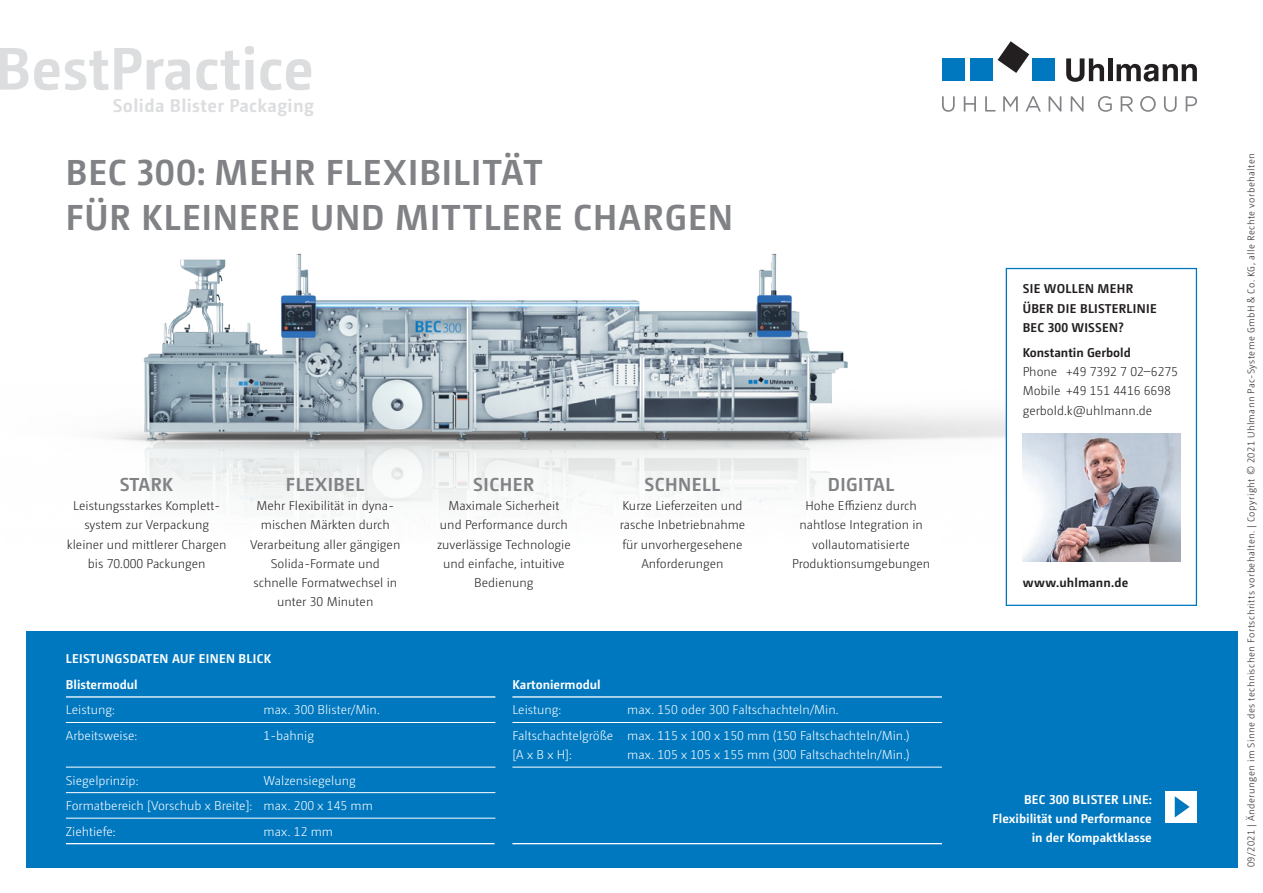
<style>
.page{position:relative;width:1263px;height:893px;background:#fff}
.page>*{position:absolute;margin:0;border:0;box-sizing:border-box;transform-origin:0 0}
.t1{font:700 60px "Camingo Dos Pro";color:#dcdddf}
.t2{font:700 36px/44.7px "Camingo Dos Pro";letter-spacing:.03em;color:#808285}
.t3{font:700 18.75px "Camingo Dos Pro";letter-spacing:.025em;color:#808285}
.t4{font:700 18.45px "Camingo Dos Pro";letter-spacing:.02em;color:#dcdddf}
.t5{font:300 12.75px/19.2px "Camingo Dos Pro";color:#231f20;text-align:center}
.t6{font:300 12.75px/25.5px "Camingo Dos Pro";color:#fff}
.t7{font:700 12.75px/19.2px "Camingo Dos Pro";color:#fff;text-align:right}
.t8{font:700 12.75px/19.2px "Camingo Dos Pro";letter-spacing:.025em;color:#231f20}
.t9{font:700 12.75px/25.5px "Camingo Dos Pro";letter-spacing:.025em;color:#fff}
.t10{font:700 12.75px "Camingo Dos Pro";color:#231f20}
.t11{font:300 9.75px "Camingo Dos Pro";letter-spacing:.05em;color:#231f20}
</style>
<div class="page">
<div style="left:26px;top:631px;width:1211px;height:236px;background:#0078c0"></div>
<img style="left:108px;top:253px;width:921px;height:290px">
<div style="left:1006px;top:268px;width:191px;height:338px;background:#fff;border:1px solid #0078c0"></div>
<hr style="left:66px;top:696px;width:429px;height:2px;background:#fff">
<hr style="left:512px;top:696px;width:430px;height:2px;background:#fff">
<hr style="left:512px;top:722px;width:430px;height:1px;background:#fff">
<hr style="left:512px;top:767px;width:430px;height:1px;background:#fff">
<hr style="left:66px;top:722px;width:429px;height:1px;background:#fff">
<hr style="left:66px;top:767px;width:429px;height:1px;background:#fff">
<hr style="left:66px;top:792px;width:429px;height:1px;background:#fff">
<hr style="left:66px;top:818px;width:429px;height:1px;background:#fff">
<hr style="left:66px;top:843px;width:429px;height:1px;background:#fff">
<hr style="left:512px;top:843px;width:430px;height:1px;background:#fff">
<img style="left:1023px;top:434px;width:157px;height:127px">
<svg style="left:998px;top:41px;width:31px;height:32px"></svg>
<div style="left:942px;top:58px;width:23px;height:23px;background:#0078c0"></div>
<div style="left:970px;top:58px;width:23px;height:23px;background:#0078c0"></div>
<div style="left:1032px;top:58px;width:23px;height:23px;background:#0078c0"></div>
<svg style="left:1066px;top:58px;width:38px;height:24px"></svg>
<hr style="left:1108px;top:58px;width:4px;height:23px;background:#231f20">
<svg style="left:1116px;top:64px;width:81px;height:18px"></svg>
<svg style="left:942px;top:96px;width:255px;height:16px"></svg>
<div style="left:1165px;top:791px;width:32px;height:32px;background:#fff"></div>
<svg style="left:1175px;top:796px;width:14px;height:21px"></svg>
<h1 class="t1" style="left:-5px;top:32px;width:320px">BestPractice</h1>
<h3 class="t4" style="left:113px;top:94px;width:203px">Solida Blister Packaging</h3>
<h2 class="t2" style="left:66px;top:150px;width:668px">BEC 300: MEHR FLEXIBILITÄT<br>FÜR KLEINERE UND MITTLERE CHARGEN</h2>
<h3 class="t3" style="left:120px;top:473px;width:55px">STARK</h3>
<p class="t5" style="left:67px;top:496px;width:161px">Leistungsstarkes Komplett&shy;system zur Verpackung kleiner und mittlerer Chargen bis 70.000 Packungen</p>
<h3 class="t3" style="left:286px;top:473px;width:80px">FLEXIBEL</h3>
<p class="t5" style="left:250px;top:496px;width:152px">Mehr Flexibilität in dyna&shy;mischen Märkten durch<br>Verarbeitung aller gängigen<br>Solida- Formate und schnelle Formatwechsel in unter 30 Minuten</p>
<h3 class="t3" style="left:473px;top:473px;width:62px">SICHER</h3>
<p class="t5" style="left:437px;top:496px;width:135px">Maximale Sicherheit und Performance durch zuverlässige Technologie und einfache, intuitive<br>Bedienung</p>
<h3 class="t3" style="left:644px;top:473px;width:77px">SCHNELL</h3>
<p class="t5" style="left:620px;top:496px;width:127px">Kurze Lieferzeiten und rasche Inbetriebnahme für unvorhergesehene<br>Anforderungen</p>
<h3 class="t3" style="left:828px;top:473px;width:68px">DIGITAL</h3>
<p class="t5" style="left:792px;top:496px;width:140px">Hohe Effizienz durch nahtlose Integration in vollautomatisierte<br>Produktionsumgebungen</p>
<p class="t9" style="left:66px;top:646px;width:207px">LEISTUNGSDATEN AUF EINEN BLICK<br>Blistermodul</p>
<p class="t6" style="left:66px;top:697px;width:50px">Leistung:</p>
<p class="t6" style="left:264px;top:697px;width:118px">max. 300 Blister/Min.</p>
<p class="t6" style="left:66px;top:723px;width:72px">Arbeitsweise:</p>
<p class="t6" style="left:264px;top:723px;width:52px">1-bahnig</p>
<p class="t6" style="left:66px;top:767px;width:74px">Siegelprinzip:</p>
<p class="t6" style="left:66px;top:767px;width:308px;text-indent:198px">Walzensiegelung<br>Formatbereich [Vorschub x Breite]: max. 200 x 145 mm<br>Ziehtiefe:</p>
<p class="t6" style="left:264px;top:818px;width:71px">max. 12 mm</p>
<p class="t7" style="left:512px;top:675px;width:90px">Kartoniermodul</p>
<p class="t6" style="left:512px;top:697px;width:50px">Leistung:</p>
<p class="t6" style="left:512px;top:697px;width:399px;text-indent:115px">max. 150 oder 300 Faltschachteln/Min.<br>Faltschachtelgröße max. 115 x 100 x 150 mm (150 Faltschachteln/Min.)</p>
<p class="t6" style="left:512px;top:742px;width:61px">[A x B x H]:</p>
<p class="t6" style="left:627px;top:742px;width:284px">max. 105 x 105 x 155 mm (300 Faltschachteln/Min.)</p>
<p class="t8" style="left:1023px;top:279px;width:136px">SIE WOLLEN MEHR<br>ÜBER DIE BLISTERLINIE<br>BEC 300 WISSEN?</p>
<p class="t10" style="left:1023px;top:345px;width:110px">Konstantin Gerbold</p>
<p class="t5" style="left:1023px;top:362px;width:157px;text-align:left">Phone +49 7392 7 02–6275<br>Mobile +49 151 4416 6698 gerbold.k@uhlmann.de</p>
<p class="t8" style="left:1023px;top:573px;width:107px">www.uhlmann.de</p>
<p class="t7" style="left:993px;top:789px;width:161px">BEC 300 BLISTER LINE:<br>Flexibilität und Performance in der Kompaktklasse</p>
<p class="t11" style="left:1245px;top:867px;width:716px;rotate:-90deg">09/2021 | Änderungen im Sinne des technischen Fortschritts vorbehalten. | Copyright © 2021 Uhlmann Pac-Systeme GmbH &amp; Co. KG, alle Rechte vorbehalten</p>
</div>
